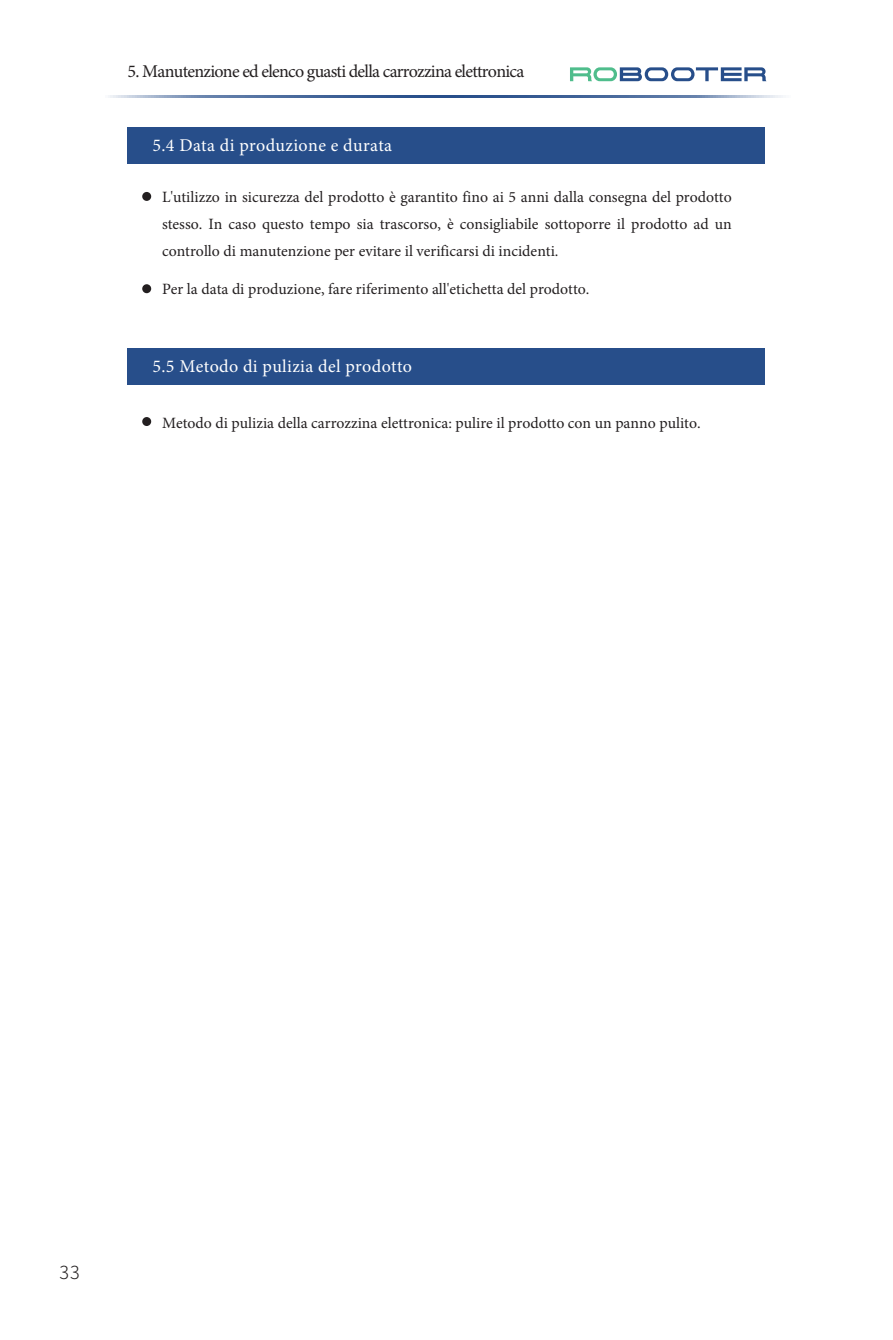
<style>
.page{position:relative;width:893px;height:1340px;background:#fff}
.page>*{position:absolute;margin:0;border:0;box-sizing:border-box;transform-origin:0 0}
.t1{font:18px "Minion Pro";letter-spacing:.02em;color:#fff}
.t2{font:18px "Minion Pro";letter-spacing:-.04em;color:#231f20}
.t3{font:300 18px "Source Han Sans CN";color:#231f20}
.t4{font:15.75px/26.8px "Minion Pro";color:#231f20;text-align:justify}
</style>
<div class="page">
<svg style="left:108px;top:95px;width:675px;height:3px;background:#5e7ba8"></svg>
<svg style="left:570px;top:67px;width:196px;height:14px"></svg>
<div style="left:128px;top:128px;width:637px;height:36px;background:#274e8a"></div>
<div style="left:142px;top:192px;width:9px;height:9px;background:#231f20;border-radius:50%"></div>
<div style="left:128px;top:348px;width:637px;height:36px;background:#274e8a"></div>
<div style="left:142px;top:284px;width:9px;height:9px;background:#231f20;border-radius:50%"></div>
<div style="left:142px;top:417px;width:9px;height:9px;background:#231f20;border-radius:50%"></div>
<p class="t2" style="left:128px;top:59px;width:398px">5. Manutenzione ed elenco guasti della carrozzina elettronica</p>
<p class="t1" style="left:153px;top:133px;width:241px">5.4 Data di produzione e durata</p>
<p class="t4" style="left:162px;top:184px;width:571px">L'utilizzo in sicurezza del prodotto è garantito fino ai 5 anni dalla consegna del prodotto stesso. In caso questo tempo sia trascorso, è consigliabile sottoporre il prodotto ad un controllo di manutenzione per evitare il verificarsi di incidenti.</p>
<p class="t4" style="left:162px;top:275px;width:429px">Per la data di produzione, fare riferimento all'etichetta del prodotto.</p>
<p class="t1" style="left:153px;top:354px;width:261px">5.5 Metodo di pulizia del prodotto</p>
<p class="t4" style="left:162px;top:410px;width:540px">Metodo di pulizia della carrozzina elettronica: pulire il prodotto con un panno pulito.</p>
<p class="t3" style="left:60px;top:1263px;width:22px">33</p>
</div>
